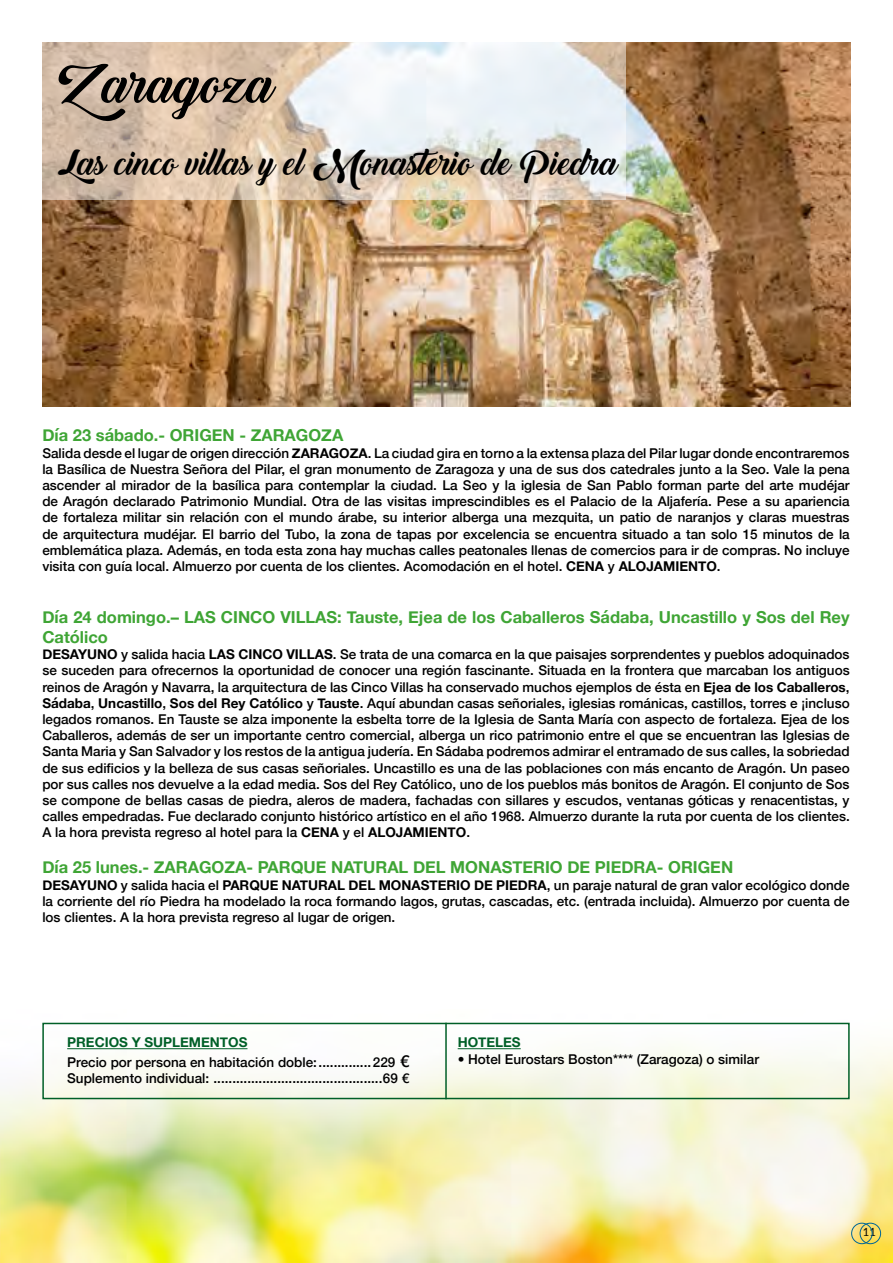
<style>
.page{position:relative;width:893px;height:1263px;background:#fff}
.page>*{position:absolute;margin:0;border:0;box-sizing:border-box;transform-origin:0 0}
.t1{font:51px "Backto Black Demo";color:#000}
.t2{font:33px "Backto Black Demo";color:#000}
.t3{font:700 16.5px/19.8px "Helvetica Neue";color:#3fa535}
.t4{font:500 13.5px/16.2px "Helvetica Neue";color:#000;text-align:justify}
.t5{font:700 13.5px "Helvetica Neue";color:#005f27}
.t6{font:11.25px "Lato";color:#000}
.s1{font-weight:700}
.s2{font-weight:700;color:#005f27}
.s3{font-size:16.5px}
</style>
<div class="page">
<img style="left:0;top:1022px;width:893px;height:241px">
<img style="left:43px;top:43px;width:807px;height:363px">
<svg style="left:42px;top:42px;width:583px;height:158px;background:#e0d4c8"></svg>
<div style="left:860px;top:1223px;width:21px;height:21px;border:1px solid #006697;border-radius:50%"></div>
<div style="left:851px;top:1223px;width:21px;height:21px;border:1px solid #006697;border-radius:50%"></div>
<hr style="left:67px;top:1048px;width:180px;height:1px;background:#005f27">
<hr style="left:458px;top:1048px;width:63px;height:1px;background:#005f27">
<div style="left:42px;top:1023px;width:808px;height:76px;border:2px solid #005f27"></div>
<hr style="left:445px;top:1023px;width:2px;height:76px;background:#005f27">
<h1 class="t1" style="left:58px;top:56px;width:218px">Zaragoza</h1>
<h2 class="t2" style="left:58px;top:144px;width:561px">Las cinco villas y el Monasterio de Piedra</h2>
<p class="t3" style="left:42px;top:426px;width:302px">Día 23 sábado.- ORIGEN - ZARAGOZA</p>
<p class="t4" style="left:42px;top:443px;width:809px">Salida desde el lugar de origen dirección <span class="s1">ZARAGOZA</span>. La ciudad gira en torno a la extensa plaza del Pilar lugar donde encontraremos la Basílica de Nuestra Señora del Pilar, el gran monumento de Zaragoza y una de sus dos catedrales junto a la Seo. Vale la pena ascender al mirador de la basílica para contemplar la ciudad. La Seo y la iglesia de San Pablo forman parte del arte mudéjar de Aragón declarado Patrimonio Mundial. Otra de las visitas imprescindibles es el Palacio de la Aljafería. Pese a su apariencia de fortaleza militar sin relación con el mundo árabe, su interior alberga una mezquita, un patio de naranjos y claras muestras de arquitectura mudéjar. El barrio del Tubo, la zona de tapas por excelencia se encuentra situado a tan solo 15 minutos de la emblemática plaza. Además, en toda esta zona hay muchas calles peatonales llenas de comercios para ir de compras. No incluye visita con guía local. Almuerzo por cuenta de los clientes. Acomodación en el hotel. <span class="s1">CENA</span> y <span class="s1">ALOJAMIENTO</span>.</p>
<p class="t3" style="left:42px;top:608px;width:809px">Día 24 domingo.– LAS CINCO VILLAS: Tauste, Ejea de los Caballeros Sádaba, Uncastillo y Sos del Rey<br>Católico</p>
<p class="t4" style="left:42px;top:645px;width:809px"><span class="s1">DESAYUNO</span> y salida hacia <span class="s1">LAS CINCO VILLAS</span>. Se trata de una comarca en la que paisajes sorprendentes y pueblos adoquinados se suceden para ofrecernos la oportunidad de conocer una región fascinante. Situada en la frontera que marcaban los antiguos reinos de Aragón y Navarra, la arquitectura de las Cinco Villas ha conservado muchos ejemplos de ésta en <span class="s1">Ejea de los Caballeros</span>, <span class="s1">Sádaba</span>, <span class="s1">Uncastillo</span>, <span class="s1">Sos del Rey Católico</span> y <span class="s1">Tauste</span>. Aquí abundan casas señoriales, iglesias románicas, castillos, torres e ¡incluso legados romanos. En Tauste se alza imponente la esbelta torre de la Iglesia de Santa María con aspecto de fortaleza. Ejea de los Caballeros, además de ser un importante centro comercial, alberga un rico patrimonio entre el que se encuentran las Iglesias de Santa Maria y San Salvador y los restos de la antigua judería. En Sádaba podremos admirar el entramado de sus calles, la sobriedad de sus edificios y la belleza de sus casas señoriales. Uncastillo es una de las poblaciones con más encanto de Aragón. Un paseo por sus calles nos devuelve a la edad media. Sos del Rey Católico, uno de los pueblos más bonitos de Aragón. El conjunto de Sos se compone de bellas casas de piedra, aleros de madera, fachadas con sillares y escudos, ventanas góticas y renacentistas, y calles empedradas. Fue declarado conjunto histórico artístico en el año 1968. Almuerzo durante la ruta por cuenta de los clientes.<br>A la hora prevista regreso al hotel para la <span class="s1">CENA</span> y el <span class="s1">ALOJAMIENTO</span>.</p>
<p class="t3" style="left:42px;top:858px;width:692px">Día 25 lunes.- ZARAGOZA- PARQUE NATURAL DEL MONASTERIO DE PIEDRA- ORIGEN</p>
<p class="t4" style="left:42px;top:875px;width:809px"><span class="s1">DESAYUNO</span> y salida hacia el <span class="s1">PARQUE NATURAL DEL MONASTERIO DE PIEDRA</span>, un paraje natural de gran valor ecológico donde la corriente del río Piedra ha modelado la roca formando lagos, grutas, cascadas, etc. (entrada incluida). Almuerzo por cuenta de los clientes. A la hora prevista regreso al lugar de origen.</p>
<p class="t4" style="left:67px;top:1031px;width:344px;line-height:19.8px"><span class="s2">PRECIOS Y SUPLEMENTOS<br></span>Precio por persona en habitación doble:..............229 <span class="s3">€</span></p>
<p class="t4" style="left:67px;top:1069px;width:343px">Suplemento individual: .............................................69 €</p>
<p class="t5" style="left:458px;top:1032px;width:65px">HOTELES</p>
<p class="t4" style="left:458px;top:1049px;width:303px">• Hotel Eurostars Boston**** (Zaragoza) o similar</p>
<p class="t6" style="left:863px;top:1223px;width:15px">11</p>
</div>
